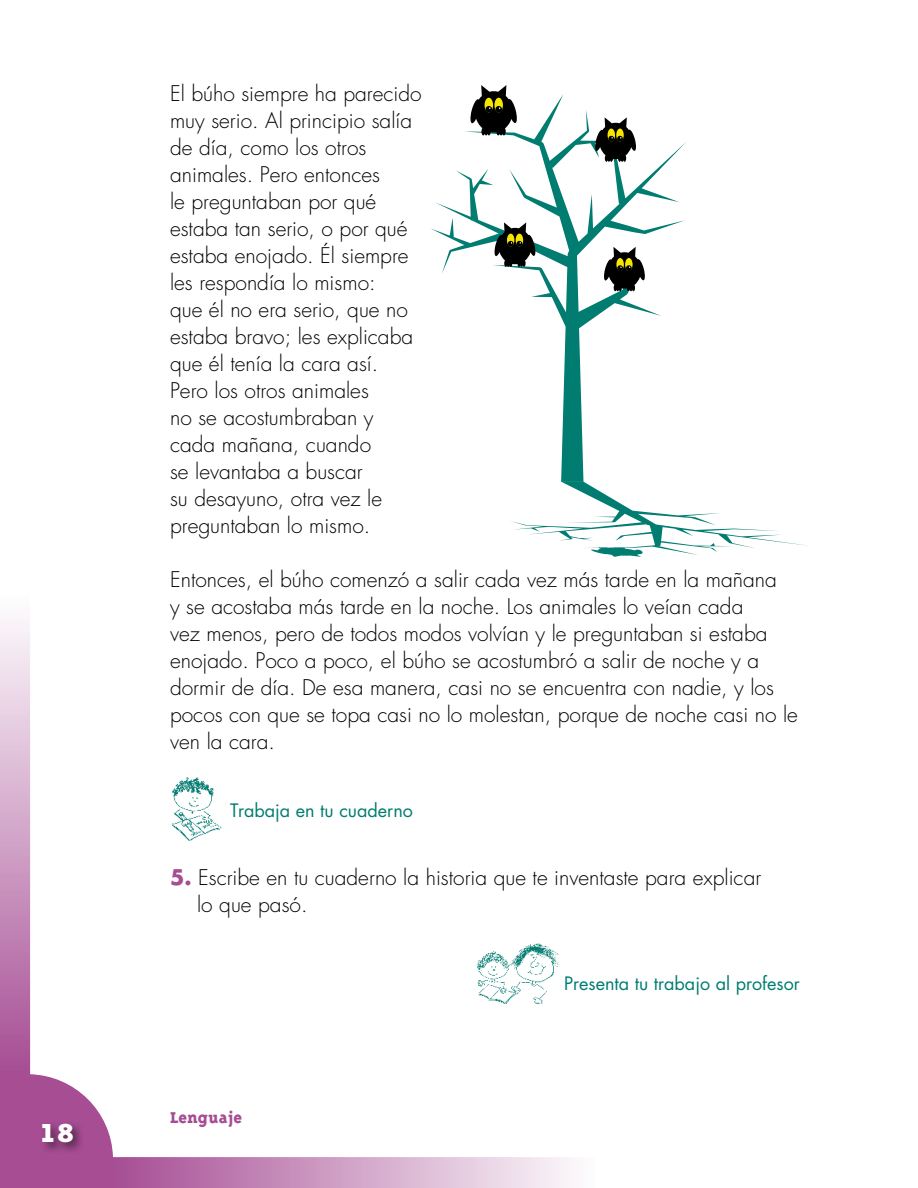
<style>
.page{position:relative;width:918px;height:1188px;background:#fff}
.page>*{position:absolute;margin:0;border:0;box-sizing:border-box;transform-origin:0 0}
.t1{font:700 30px "Tarzana Wide";color:#fff}
.t2{font:300 21px/27px "Futura";color:#000}
.t3{font:18px "Futura";color:#007c71}
.t4{font:800 18px "Triplex Serif";color:#a64d94}
.s1{font-weight:700;color:#a64d94}
</style>
<div class="page">
<svg style="left:0;top:620px;width:571px;height:568px"></svg>
<div style="left:39px;top:1121px;width:46px;height:34px;background:#000;opacity:.55"></div>
<svg style="left:431px;top:95px;width:255px;height:387px"></svg>
<svg style="left:470px;top:85px;width:47px;height:50px"></svg>
<svg style="left:511px;top:482px;width:297px;height:75px"></svg>
<svg style="left:494px;top:222px;width:42px;height:45px"></svg>
<svg style="left:595px;top:117px;width:41px;height:45px"></svg>
<svg style="left:604px;top:247px;width:41px;height:44px"></svg>
<img style="left:170px;top:777px;width:52px;height:64px">
<img style="left:478px;top:943px;width:80px;height:61px">
<h1 class="t1" style="left:38px;top:1113px;width:38px">18</h1>
<p class="t2" style="left:170px;top:81px;width:253px">El búho siempre ha parecido muy serio. Al principio salía de día, como los otros animales. Pero entonces<br>le preguntaban por qué estaba tan serio, o por qué estaba enojado. Él siempre les respondía lo mismo:<br>que él no era serio, que no estaba bravo; les explicaba que él tenía la cara así.<br>Pero los otros animales<br>no se acostumbraban y cada mañana, cuando<br>se levantaba a buscar<br>su desayuno, otra vez le preguntaban lo mismo.</p>
<p class="t2" style="left:170px;top:567px;width:629px">Entonces, el búho comenzó a salir cada vez más tarde en la mañana<br>y se acostaba más tarde en la noche. Los animales lo veían cada<br>vez menos, pero de todos modos volvían y le preguntaban si estaba enojado. Poco a poco, el búho se acostumbró a salir de noche y a dormir de día. De esa manera, casi no se encuentra con nadie, y los pocos con que se topa casi no lo molestan, porque de noche casi no le ven la cara.</p>
<p class="t3" style="left:230px;top:799px;width:184px">Trabaja en tu cuaderno</p>
<p class="t2" style="left:197px;top:864px;width:566px;text-indent:-27px"><span class="s1">5.</span> Escribe en tu cuaderno la historia que te inventaste para explicar lo que pasó.</p>
<p class="t4" style="left:170px;top:1108px;width:74px">Lenguaje</p>
<p class="t3" style="left:564px;top:972px;width:237px">Presenta tu trabajo al profesor</p>
</div>
